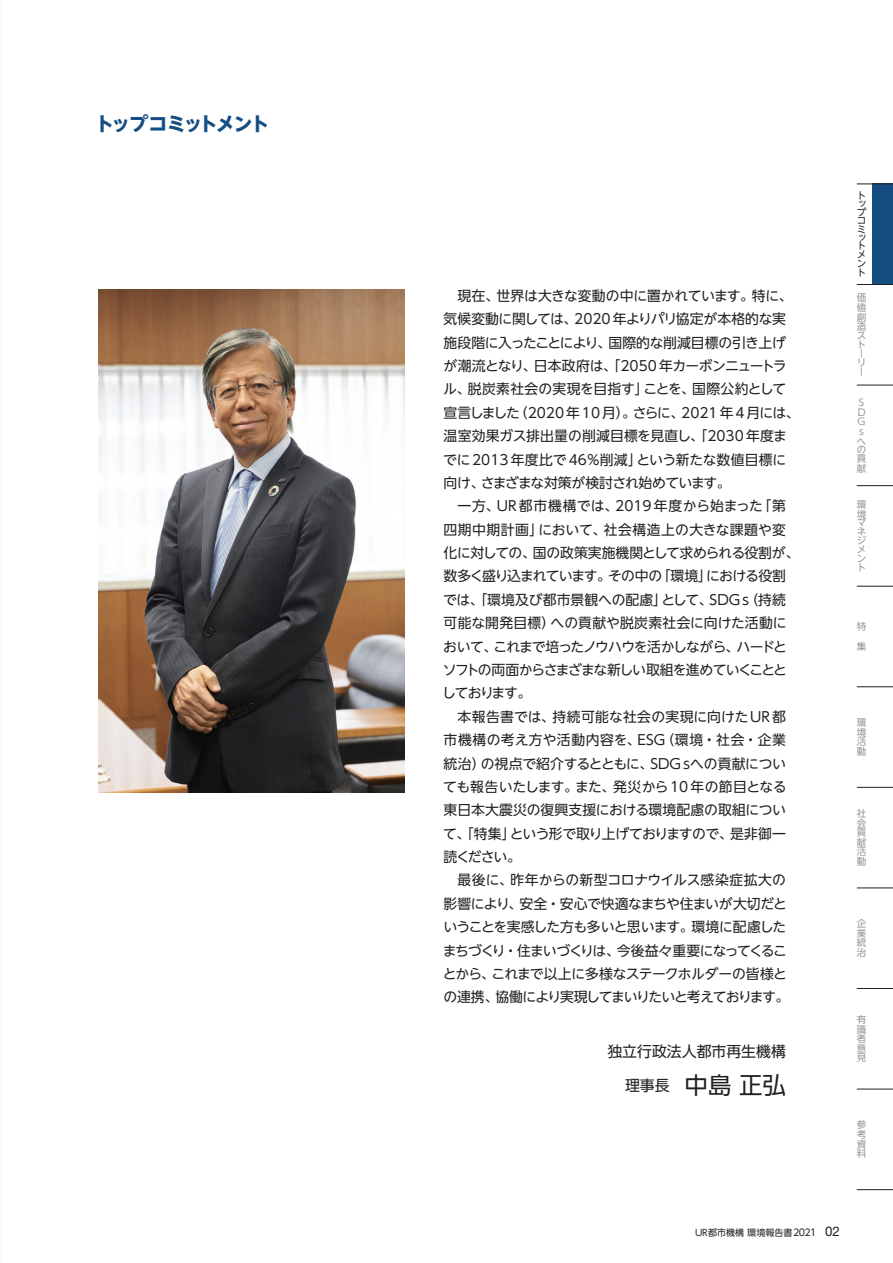
<style>
.page{position:relative;width:893px;height:1263px;background:#fff}
.page>*{position:absolute;margin:0;border:0;box-sizing:border-box;transform-origin:0 0}
.t1{font:700 19.2px "UD Shin Go NT Pr 6 N";letter-spacing:-.115em;color:#144e82}
.t2{font:14.85px "UD Shin Go NT Pr 6 N";color:#231f20}
.t3{font:13.8px/23.4px "UD Shin Go NT Pr 6 N";letter-spacing:-.025em;color:#231f20}
.t4{font:13.8px/23.4px "UD Shin Go NT Pr 6 N";letter-spacing:-.005em;color:#231f20}
.t5{font:13.8px/23.4px "UD Shin Go NT Pr 6 N";letter-spacing:-.045em;color:#231f20}
.t6{font:9.6px/9.6px "UD Shin Go NT Pr 6 N";color:#939598;text-align:justify}
.t7{font:9.6px/8.6px "UD Shin Go NT Pr 6 N";color:#231f20}
.t8{font:9px "UD Shin Go NT Pr 6 N";color:#231f20}
.s1{font-size:23.4px}
.s2{font-size:9.45px}
.s3{font-family:"Helvetica Neue LT Pro";font-size:13.35px}
</style>
<div class="page">
<img style="left:98px;top:290px;width:306px;height:502px">
<div style="left:873px;top:184px;width:20px;height:100px;background:#144e82"></div>
<hr style="left:857px;top:184px;width:36px;height:1px;background:#231f20">
<hr style="left:857px;top:284px;width:36px;height:1px;background:#231f20">
<hr style="left:857px;top:385px;width:36px;height:1px;background:#231f20">
<hr style="left:857px;top:485px;width:36px;height:1px;background:#231f20">
<hr style="left:857px;top:586px;width:36px;height:1px;background:#231f20">
<hr style="left:857px;top:686px;width:36px;height:1px;background:#231f20">
<hr style="left:857px;top:787px;width:36px;height:1px;background:#231f20">
<hr style="left:857px;top:888px;width:36px;height:1px;background:#231f20">
<hr style="left:857px;top:988px;width:36px;height:1px;background:#231f20">
<hr style="left:857px;top:1089px;width:36px;height:1px;background:#231f20">
<hr style="left:857px;top:1189px;width:36px;height:1px;background:#231f20">
<h1 class="t1" style="left:95px;top:108px;width:176px">トップコミットメント</h1>
<p class="t4" style="left:443px;top:283px;width:358px;text-indent:14px">現在、世界は大きな変動の中に置かれています。特に、気候変動に関しては、2020 年よりパリ協定が本格的な実施段階に入ったことにより、国際的な削減目標の引き上げが潮流となり、日本政府は、「2050 年カーボンニュートラル、脱炭素社会の実現を目指す」ことを、国際公約として宣言しました（2020年10月）。さらに、2021年4月には、温室効果ガス排出量の削減目標を見直し、「2030年度までに2013 年度比で46％削減」という新たな数値目標に向け、さまざまな対策が検討され始めています。</p>
<p class="t3" style="left:442px;top:494px;width:359px;text-indent:15px">一方、UR 都市機構では、2019 年度から始まった「第四期中期計画」において、社会構造上の大きな課題や変化に対しての、国の政策実施機関として求められる役割が、数多く盛り込まれています。その中の「環境」における役割では、「環境及び都市景観への配慮」として、SDGｓ（持続可能な開発目標）への貢献や脱炭素社会に向けた活動において、これまで培ったノウハウを活かしながら、ハードとソフトの両面からさまざまな新しい取組を進めていくこととしております。</p>
<p class="t3" style="left:443px;top:704px;width:345px;text-align:justify;text-indent:14px">本報告書では、持続可能な社会の実現に向けたUR都市機構の考え方や活動内容を、ESG（環境・社会・企業統治）の視点で紹介するとともに、SDGｓへの貢献についても報告いたします。また、発災から10 年の節目となる東日本大震災の復興支援における環境配慮の取組について、「特集」という形で取り上げておりますので、是非御一読ください。</p>
<p class="t5" style="left:443px;top:868px;width:348px;text-indent:15px">最後に、昨年からの新型コロナウイルス感染症拡大の影響により、安全・安心で快適なまちや住まいが大切だということを実感した方も多いと思います。環境に配慮したまちづくり・住まいづくりは、今後益々重要になってくることから、これまで以上に多様なステークホルダーの皆様との連携、協働により実現してまいりたいと考えております。</p>
<p class="t2" style="left:607px;top:1039px;width:180px">独立行政法人都市再生機構</p>
<p class="t2" style="left:625px;top:1073px;width:162px">理事長　<span class="s1">中島正弘</span></p>
<p class="t7" style="left:857px;top:191px;width:11px">トップコミットメント</p>
<p class="t6" style="left:857px;top:293px;width:11px;text-align:left">価値創造ストーリー</p>
<p class="t6" style="left:857px;top:397px;width:11px;text-align:left">S<br>D<br>G sへ</p>
<p class="t6" style="left:857px;top:444px;width:11px">の貢献</p>
<p class="t6" style="left:857px;top:500px;width:11px;line-height:9px;text-align:left">環境マネジメント</p>
<p class="t6" style="left:857px;top:617px;width:11px;line-height:19.2px">特集</p>
<p class="t6" style="left:857px;top:717px;width:11px">環境活動</p>
<p class="t6" style="left:857px;top:808px;width:11px">社会貢献活動</p>
<p class="t6" style="left:857px;top:918px;width:11px">企業統治</p>
<p class="t6" style="left:857px;top:1014px;width:11px">有識者意見</p>
<p class="t6" style="left:857px;top:1120px;width:11px">参考資料</p>
<p class="t8" style="left:695px;top:1225px;width:146px">UR都市機構 環境報告書<span class="s2">2021</span> <span class="s3">02</span></p>
</div>
